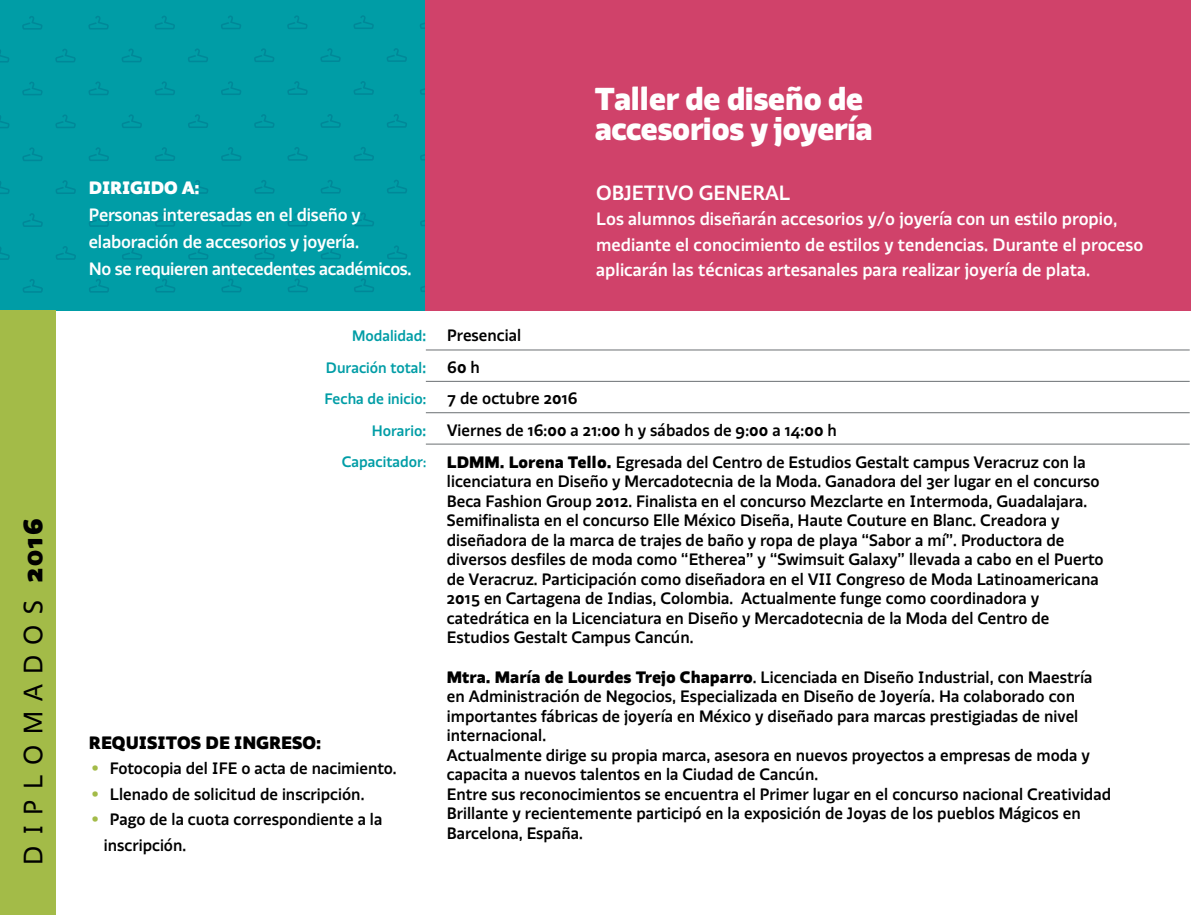
<style>
.page{position:relative;width:1191px;height:915px;background:#fff}
.page>*{position:absolute;margin:0;border:0;box-sizing:border-box;transform-origin:0 0}
.t1{font:800 34.5px "Gestalt";letter-spacing:-.025em;color:#fff}
.t2{font:29.1px "Gestalt";letter-spacing:.35em;color:#000}
.t3{font:500 22.5px "Gestalt";color:#fff}
.t4{font:500 19.5px/25.5px "Gestalt";color:#fff}
.t5{font:500 19.5px "Gestalt";letter-spacing:-.02em;color:#fff}
.t6{font:800 19.5px "Gestalt";color:#000}
.t7{font:800 19.5px "Gestalt";letter-spacing:-.01em;color:#fff}
.t8{font:500 18px/19.5px "Gestalt";color:#000}
.t9{font:500 16.5px "Gestalt";color:#009da6}
.s1{font-weight:800}
.s2{font-size:16.5px;color:#009da6}
.s3{color:#009da6}
.s4{font-size:18px}
.s5{font-size:18px;color:#000}
.s6{font-size:15px}
.s7{color:#a3bb48}
</style>
<div class="page">
<hr style="left:426px;top:443px;width:763px;height:1px;background:#6b7073">
<div style="left:0;top:0;width:425px;height:310px;background:#009da6"></div>
<div style="left:0;top:310px;width:55px;height:604px;background:#a3bb48"></div>
<div style="left:425px;top:0;width:766px;height:310px;background:#d0426a"></div>
<hr style="left:426px;top:381px;width:763px;height:1px;background:#6b7073">
<hr style="left:426px;top:349px;width:763px;height:1px;background:#6b7073">
<hr style="left:426px;top:412px;width:763px;height:1px;background:#6b7073">
<p class="t2" style="left:16px;top:864px;width:348px;rotate:-90deg">DIPLOMADOS <span class="s1">2016</span></p>
<p class="t7" style="left:89px;top:175px;width:113px">DIRIGIDO A:</p>
<p class="t4" style="left:89px;top:201px;width:273px;line-height:27px">Personas interesadas en el diseño y elaboración de accesorios y joyería.</p>
<p class="t5" style="left:89px;top:257px;width:324px">No se requieren antecedentes académicos.</p>
<p class="t1" style="left:595px;top:78px;width:270px">Taller de diseño de</p>
<p class="t1" style="left:595px;top:108px;width:280px">accesorios y joyería</p>
<p class="t3" style="left:596px;top:179px;width:196px">OBJETIVO GENERAL</p>
<p class="t4" style="left:596px;top:206px;width:548px">Los alumnos diseñarán accesorios y/o joyería con un estilo propio, mediante el conocimiento de estilos y tendencias. Durante el proceso aplicarán las técnicas artesanales para realizar joyería de plata.</p>
<p class="t8" style="left:352px;top:325px;width:171px"><span class="s2">Modalidad</span><span class="s3">:</span> Presencial</p>
<p class="t9" style="left:326px;top:357px;width:155px">Duración total<span class="s4">:</span> <span class="s5">60 h</span></p>
<p class="t9" style="left:324px;top:388px;width:255px">Fecha de inicio: <span class="s5">7 de octubre 2016</span></p>
<p class="t8" style="left:372px;top:420px;width:467px"><span class="s2">Horario</span><span class="s3">:</span> Viernes de 16:00 a 21:00 h y sábados de 9:00 a 14:00 h</p>
<p class="t9" style="left:342px;top:451px;width:86px">Capacitador<span class="s6">:</span></p>
<p class="t8" style="left:447px;top:452px;width:658px"><span class="s1">LDMM. Lorena Tello.</span> Egresada del Centro de Estudios Gestalt campus Veracruz con la licenciatura en Diseño y Mercadotecnia de la Moda. Ganadora del 3er lugar en el concurso Beca Fashion Group 2012. Finalista en el concurso Mezclarte en Intermoda, Guadalajara.<br>Semifinalista en el concurso Elle México Diseña, Haute Couture en Blanc. Creadora y diseñadora de la marca de trajes de baño y ropa de playa “Sabor a mí”. Productora de diversos desfiles de moda como “Etherea” y “Swimsuit Galaxy” llevada a cabo en el Puerto de Veracruz. Participación como diseñadora en el VII Congreso de Moda Latinoamericana 2015 en Cartagena de Indias, Colombia. Actualmente funge como coordinadora y catedrática en la Licenciatura en Diseño y Mercadotecnia de la Moda del Centro de Estudios Gestalt Campus Cancún.</p>
<p class="t8" style="left:447px;top:666px;width:647px"><span class="s1">Mtra. María de Lourdes Trejo Chaparro</span>. Licenciada en Diseño Industrial, con Maestría en Administración de Negocios, Especializada en Diseño de Joyería. Ha colaborado con importantes fábricas de joyería en México y diseñado para marcas prestigiadas de nivel internacional.</p>
<p class="t8" style="left:447px;top:744px;width:644px">Actualmente dirige su propia marca, asesora en nuevos proyectos a empresas de moda y capacita a nuevos talentos en la Ciudad de Cancún.</p>
<p class="t8" style="left:447px;top:783px;width:665px">Entre sus reconocimientos se encuentra el Primer lugar en el concurso nacional Creatividad<br>Brillante y recientemente participó en la exposición de Joyas de los pueblos Mágicos en<br>Barcelona, España.</p>
<p class="t6" style="left:89px;top:730px;width:234px">REQUISITOS DE INGRESO:</p>
<p class="t8" style="left:92px;top:758px;width:306px"><span class="s7">•</span> Fotocopia del IFE o acta de nacimiento.</p>
<p class="t8" style="left:92px;top:783px;width:274px"><span class="s7">•</span> Llenado de solicitud de inscripción.</p>
<p class="t8" style="left:104px;top:806px;width:280px;line-height:25.5px;text-indent:-12px"><span class="s7">•</span> Pago de la cuota correspondiente a la inscripción.</p>
</div>
